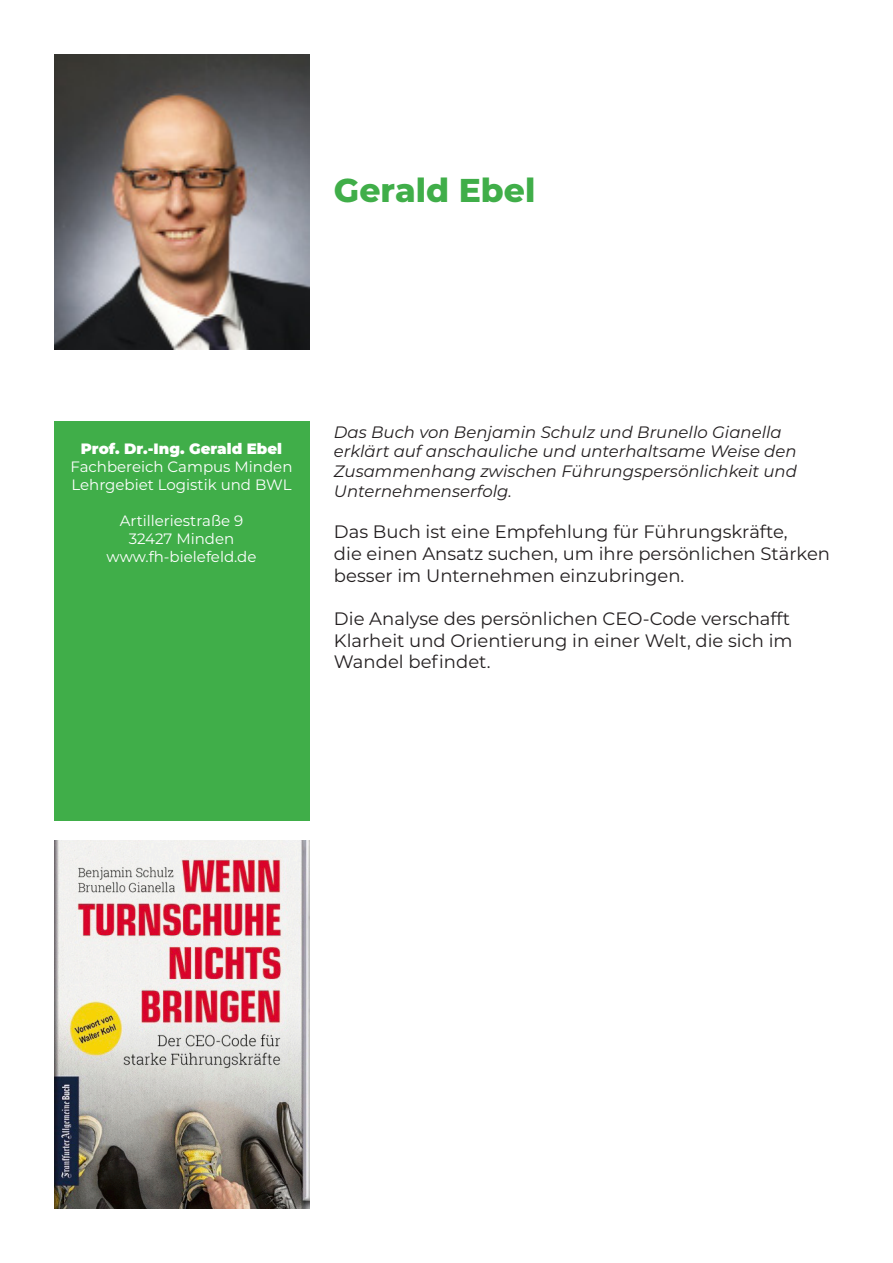
<style>
.page{position:relative;width:893px;height:1263px;background:#fff}
.page>*{position:absolute;margin:0;border:0;box-sizing:border-box;transform-origin:0 0}
.t1{font:800 33px "Montserrat";color:#40ae49}
.t2{font:18px/21.6px "Montserrat";color:#231f20}
.t3{font:italic 16.5px/19.8px "Montserrat";color:#231f20}
.t4{font:15px "Montserrat";color:#fff}
.t5{font:900 15px "Montserrat";color:#fff}
</style>
<div class="page">
<img style="left:54px;top:54px;width:255px;height:295px">
<div style="left:54px;top:422px;width:255px;height:399px;background:#40ae49"></div>
<img style="left:54px;top:840px;width:255px;height:369px">
<p class="t1" style="left:334px;top:166px;width:203px">Gerald Ebel</p>
<p class="t5" style="left:81px;top:438px;width:203px">Prof. Dr.-Ing. Gerald Ebel</p>
<p class="t4" style="left:70px;top:457px;width:223px">Fachbereich Campus Minden</p>
<p class="t4" style="left:71px;top:475px;width:222px">Lehrgebiet Logistik und BWL</p>
<p class="t4" style="left:120px;top:511px;width:125px">Artilleriestraße 9</p>
<p class="t4" style="left:129px;top:529px;width:107px">32427 Minden</p>
<p class="t4" style="left:107px;top:547px;width:151px">www.fh-bielefeld.de</p>
<p class="t3" style="left:334px;top:421px;width:449px">Das Buch von Benjamin Schulz und Brunello Gianella</p>
<p class="t3" style="left:334px;top:441px;width:464px">erklärt auf anschauliche und unterhaltsame Weise den</p>
<p class="t3" style="left:334px;top:461px;width:465px">Zusammenhang zwischen Führungspersönlichkeit und<br>Unternehmenserfolg.</p>
<p class="t2" style="left:334px;top:521px;width:455px">Das Buch ist eine Empfehlung für Führungskräfte,</p>
<p class="t2" style="left:334px;top:542px;width:498px">die einen Ansatz suchen, um ihre persönlichen Stärken besser im Unternehmen einzubringen.</p>
<p class="t2" style="left:334px;top:607px;width:458px">Die Analyse des persönlichen CEO-Code verschafft</p>
<p class="t2" style="left:334px;top:629px;width:460px">Klarheit und Orientierung in einer Welt, die sich im<br>Wandel befindet.</p>
</div>
